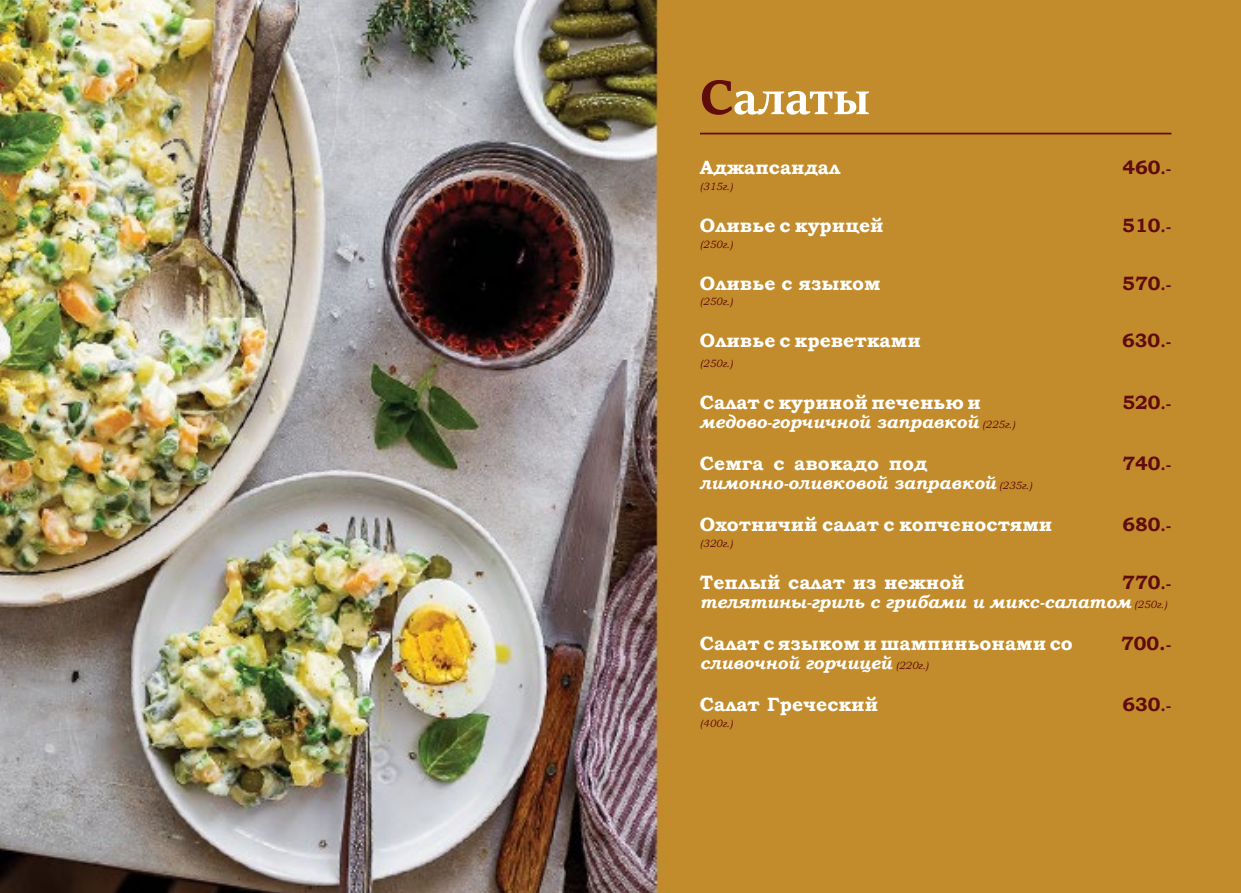
<style>
.page{position:relative;width:1241px;height:893px;background:#fff}
.page>*{position:absolute;margin:0;border:0;box-sizing:border-box;transform-origin:0 0}
.t1{font:700 52.5px "Sitka Banner";color:#fff}
.t2{font:700 19.25px "Bookman Old Style";color:#fff}
.t3{font:700 19.25px "Bookman Old Style";color:#600c0c}
.t4{font:italic 700 17.5px "Bookman Old Style";color:#fff}
.t5{font:italic 10.5px "Bookman Old Style";color:#600c0c}
.s1{font-family:"Sitka Text";color:#600c0c}
.s2{font-size:15.75px}
.s3{font-weight:400;font-size:10.5px;color:#600c0c}
</style>
<div class="page">
<img style="left:0;top:0;width:1240px;height:893px">
<hr style="left:699px;top:133px;width:472px;height:1px;background:#600c0c">
<h1 class="t1" style="left:699px;top:60px;width:171px"><span class="s1">С</span>алаты</h1>
<p class="t2" style="left:699px;top:154px;width:142px">Аджапсандал</p>
<p class="t3" style="left:1122px;top:154px;width:51px">460<span class="s2">.-</span></p>
<p class="t5" style="left:699px;top:179px;width:34px">(315г.)</p>
<p class="t2" style="left:699px;top:211px;width:185px">Оливье с курицей</p>
<p class="t3" style="left:1122px;top:211px;width:51px">510<span class="s2">.-</span></p>
<p class="t5" style="left:699px;top:237px;width:34px">(250г.)</p>
<p class="t2" style="left:699px;top:269px;width:182px">Оливье с языком</p>
<p class="t3" style="left:1122px;top:269px;width:51px">570<span class="s2">.-</span></p>
<p class="t5" style="left:699px;top:295px;width:34px">(250г.)</p>
<p class="t2" style="left:699px;top:327px;width:222px">Оливье с креветками</p>
<p class="t3" style="left:1121px;top:327px;width:51px">630<span class="s2">.-</span></p>
<p class="t5" style="left:699px;top:356px;width:34px">(250г.)</p>
<p class="t2" style="left:699px;top:388px;width:282px">Салат с куриной печенью и</p>
<p class="t3" style="left:1122px;top:388px;width:51px">520<span class="s2">.-</span></p>
<p class="t4" style="left:699px;top:409px;width:316px">медово-горчичной заправкой <span class="s3">(225г.)</span></p>
<p class="t2" style="left:699px;top:449px;width:229px">Семга с авокадо под</p>
<p class="t3" style="left:1122px;top:449px;width:51px">740<span class="s2">.-</span></p>
<p class="t4" style="left:699px;top:470px;width:333px">лимонно-оливковой заправкой <span class="s3">(235г.)</span></p>
<p class="t2" style="left:699px;top:511px;width:354px">Охотничий салат с копченостями</p>
<p class="t3" style="left:1122px;top:511px;width:51px">680<span class="s2">.-</span></p>
<p class="t5" style="left:699px;top:536px;width:34px">(320г.)</p>
<p class="t2" style="left:699px;top:568px;width:266px">Теплый салат из нежной</p>
<p class="t3" style="left:1122px;top:568px;width:51px">770<span class="s2">.-</span></p>
<p class="t4" style="left:699px;top:589px;width:468px">телятины-гриль с грибами и микс-салатом <span class="s3">(250г.)</span></p>
<p class="t2" style="left:699px;top:630px;width:374px">Салат с языком и шампиньонами со</p>
<p class="t3" style="left:1120px;top:630px;width:52px">700.<span class="s2">-</span></p>
<p class="t4" style="left:699px;top:651px;width:230px">сливочной горчицей <span class="s3">(220г.)</span></p>
<p class="t2" style="left:699px;top:691px;width:180px">Салат Греческий</p>
<p class="t3" style="left:1122px;top:691px;width:50px">630<span class="s2">.-</span></p>
<p class="t5" style="left:699px;top:716px;width:34px">(400г.)</p>
</div>
